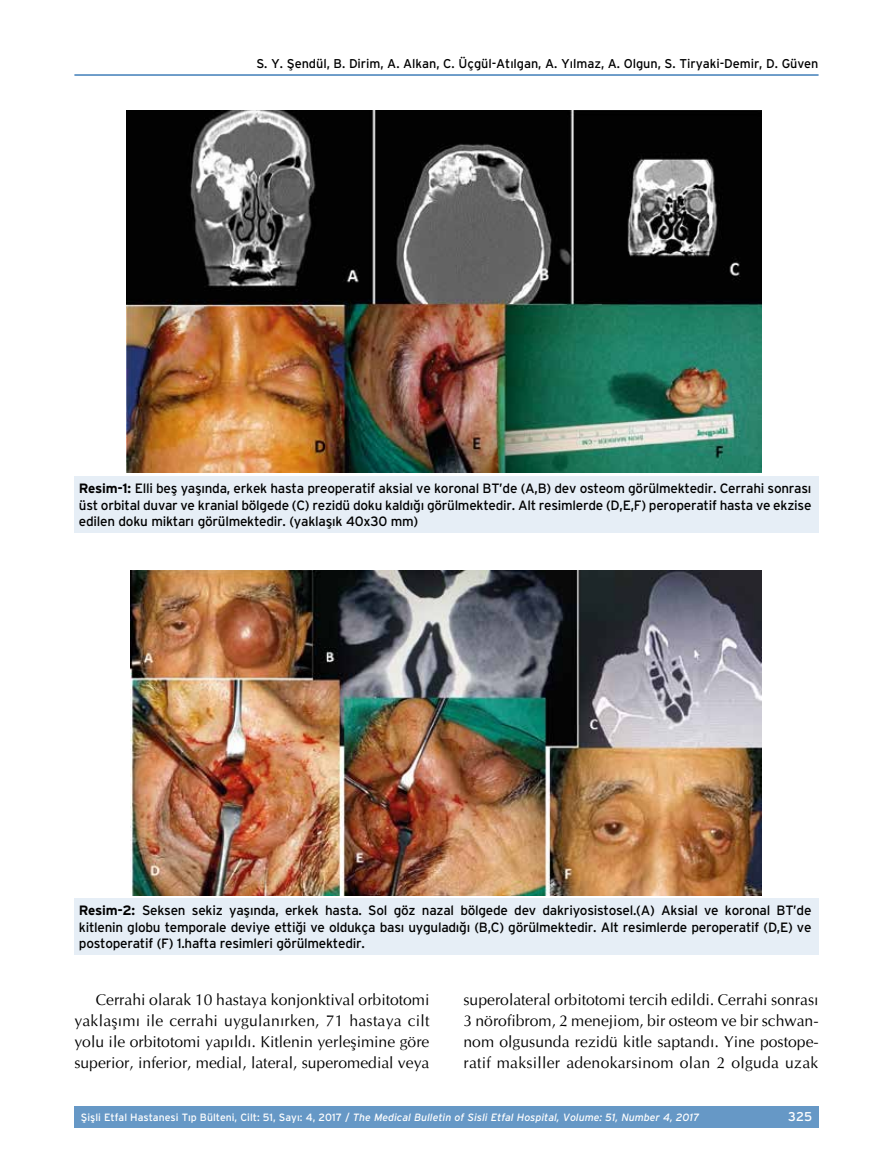
<style>
.page{position:relative;width:893px;height:1170px;background:#fff}
.page>*{position:absolute;margin:0;border:0;box-sizing:border-box;transform-origin:0 0}
.t1{font:15.75px/21px "Optima";color:#000;text-align:justify}
.t2{font:13.5px/16.5px "Interstate";letter-spacing:-.02em;color:#000;text-align:justify}
.t3{font:12.75px "Interstate";letter-spacing:-.005em;color:#000}
.t4{font:12.75px "Interstate";color:#fff}
.t5{font:italic 10.5px "Interstate";color:#fff}
.s1{font-weight:700}
.s2{font-style:normal}
</style>
<div class="page">
<div style="left:74px;top:1106px;width:745px;height:21px;background:#6698c6"></div>
<hr style="left:74px;top:74px;width:745px;height:2px;background:#0053a1">
<div style="left:74px;top:475px;width:745px;height:57px;background:#e6eef6"></div>
<img style="left:126px;top:111px;width:635px;height:362px">
<div style="left:74px;top:897px;width:745px;height:57px;background:#e6eef6"></div>
<img style="left:131px;top:570px;width:630px;height:325px">
<p class="t3" style="left:256px;top:57px;width:564px">S. Y. Şendül, B. Dirim, A. Alkan, C. Üçgül-Atılgan, A. Yılmaz, A. Olgun, S. Tiryaki-Demir, D. Güven</p>
<p class="t2" style="left:79px;top:479px;width:734px"><span class="s1">Resim-1:</span> Elli beş yaşında, erkek hasta preoperatif aksial ve koronal BT’de (A,B) dev osteom görülmektedir. Cerrahi sonrası üst orbital duvar ve kranial bölgede (C) rezidü doku kaldığı görülmektedir. Alt resimlerde (D,E,F) peroperatif hasta ve ekzise edilen doku miktarı görülmektedir. (yaklaşık 40x30 mm)</p>
<p class="t2" style="left:79px;top:901px;width:734px"><span class="s1">Resim-2:</span> Seksen sekiz yaşında, erkek hasta. Sol göz nazal bölgede dev dakriyosistosel.(A) Aksial ve koronal BT’de kitlenin globu temporale deviye ettiği ve oldukça bası uyguladığı (B,C) görülmektedir. Alt resimlerde peroperatif (D,E) ve postoperatif (F) 1.hafta resimleri görülmektedir.</p>
<p class="t1" style="left:74px;top:988px;width:357px;text-indent:21px">Cerrahi olarak 10 hastaya konjonktival orbitotomi yaklaşımı ile cerrahi uygulanırken, 71 hastaya cilt yolu ile orbitotomi yapıldı. Kitlenin yerleşimine göre superior, inferior, medial, lateral, superomedial veya</p>
<p class="t1" style="left:463px;top:988px;width:357px">superolateral orbitotomi tercih edildi. Cerrahi sonrası 3 nörofibrom, 2 menejiom, bir osteom ve bir schwan&shy;nom olgusunda rezidü kitle saptandı. Yine postope&shy;ratif maksiller adenokarsinom olan 2 olguda uzak</p>
<p class="t5" style="left:81px;top:1110px;width:620px"><span class="s2">Şişli Etfal Hastanesi T›p Bülteni, Cilt: 51, Say›: 4, 2017 /</span> The Medical Bulletin of Sisli Etfal Hospital, Volume: 51, Number 4, 2017</p>
<p class="t4" style="left:788px;top:1108px;width:25px">325</p>
</div>
